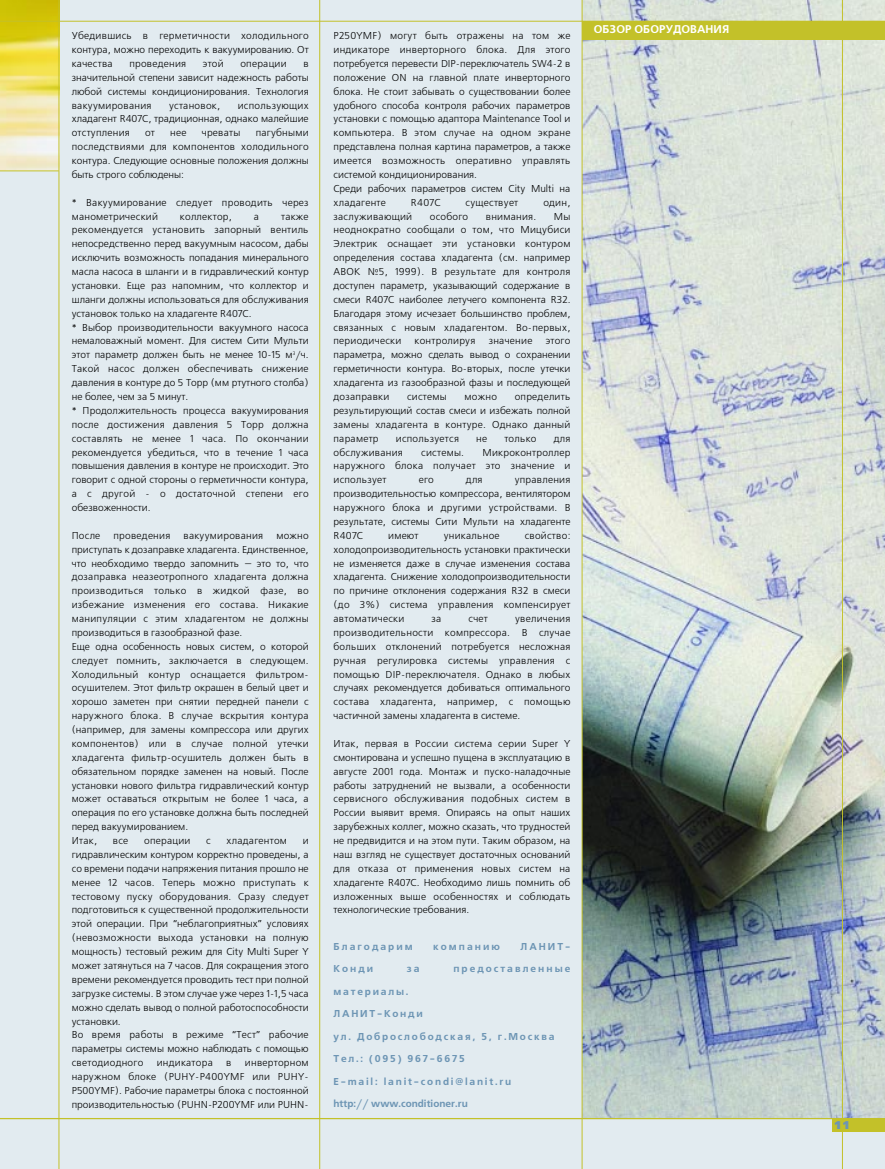
<style>
.page{position:relative;width:885px;height:1169px;background:#e2ebf0}
.page>*{position:absolute;margin:0;border:0;box-sizing:border-box;transform-origin:0 0}
.t1{font:700 11.25px "Free Set C";color:#fff}
.t2{font:11.25px "Free Set Black C";color:#6d95b4}
.t3{font:10px/13.9px "Free Set C";color:#000;text-align:justify}
.t4{font:10px/13.9px "Free Set C";letter-spacing:.025em;color:#000}
.t5{font:700 10px "Free Set C";letter-spacing:.18em;color:#6d95b4}
.t6{font:700 10px "Free Set C";letter-spacing:.2em;color:#6d95b4}
.t7{font:700 10px "Free Set C";color:#6d95b4}
</style>
<div class="page">
<img style="left:583px;top:0;width:302px;height:1118px">
<img style="left:0;top:0;width:59px;height:171px">
<div style="left:832px;top:1118px;width:53px;height:14px;background:#c3c129"></div>
<hr style="left:0;top:21px;width:885px;height:1px;background:#c3c129">
<hr style="left:0;top:1118px;width:885px;height:1px;background:#c3c129">
<hr style="left:59px;top:0;width:1px;height:1169px;background:#c3c129">
<hr style="left:319px;top:0;width:1px;height:1169px;background:#c3c129">
<div style="left:582px;top:21px;width:303px;height:19px;background:#c3c129"></div>
<hr style="left:842px;top:0;width:1px;height:1169px;background:#c3c129">
<hr style="left:582px;top:0;width:1px;height:1169px;background:#c3c129">
<hr style="left:0;top:171px;width:59px;height:1px;background:#c3c129">
<p class="t3" style="left:72px;top:30px;width:238px">Убедившись в герметичности холодильного контура, можно переходить к вакуумированию. От качества</p>
<p class="t4" style="left:129px;top:58px;width:58px">проведения</p>
<p class="t3" style="left:203px;top:58px;width:22px">этой</p>
<p class="t4" style="left:240px;top:58px;width:48px">операции</p>
<p class="t3" style="left:72px;top:58px;width:238px;text-indent:232px">в значительной степени зависит надежность работы любой системы кондиционирования. Технология вакуумирования</p>
<p class="t3" style="left:72px;top:99px;width:238px;text-indent:166px">использующих хладагент R407C, традиционная, однако малейшие отступления</p>
<p class="t4" style="left:169px;top:99px;width:53px">установок,</p>
<p class="t3" style="left:72px;top:127px;width:238px;text-indent:184px">пагубными последствиями для компонентов холодильного контура. Следующие основные положения должны быть строго соблюдены:</p>
<p class="t4" style="left:72px;top:196px;width:238px">* Вакуумирование следует проводить через манометрический</p>
<p class="t3" style="left:145px;top:127px;width:11px">от</p>
<p class="t3" style="left:170px;top:127px;width:18px">нее</p>
<p class="t4" style="left:202px;top:127px;width:40px">чреваты</p>
<p class="t3" style="left:72px;top:210px;width:238px;text-align:left;text-indent:209px">также рекомендуется установить запорный вентиль непосредственно перед вакуумным насосом, дабы исключить возможность попадания минерального масла насоса в шланги и в гидравлический контур установки. Еще раз напомним, что коллектор и шланги должны использоваться для обслуживания установок только на хладагенте R407C.<br>* Выбор производительности вакуумного насоса немаловажный момент. Для систем Сити Мульти этот параметр должен быть не менее 10-15 м<sup>3</sup>/ч.<br>Такой насос должен обеспечивать снижение давления в контуре до 5 Торр (мм ртутного столба) не более, чем за 5 минут.<br>* Продолжительность процесса вакуумирования после достижения давления 5 Торр должна составлять не менее 1 часа. По окончании рекомендуется убедиться, что в течение 1 часа повышения давления в контуре не происходит. Это говорит с одной стороны о герметичности контура, а с другой - о достаточной степени его обезвоженности.</p>
<p class="t3" style="left:72px;top:529px;width:30px">После</p>
<p class="t4" style="left:114px;top:529px;width:58px">проведения</p>
<p class="t4" style="left:183px;top:529px;width:81px">вакуумирования</p>
<p class="t4" style="left:180px;top:210px;width:54px">коллектор,</p>
<p class="t3" style="left:254px;top:210px;width:7px">а</p>
<p class="t3" style="left:72px;top:529px;width:238px;text-align:left;text-indent:205px">можно приступать к дозаправке хладагента. Единственное, что необходимо твердо запомнить — это то, что дозаправка неазеотропного хладагента должна производиться только в жидкой фазе, во избежание изменения его состава. Никакие манипуляции с этим хладагентом не должны производиться в газообразной фазе.<br>Еще одна особенность новых систем, о которой следует помнить, заключается в следующем.<br>Холодильный контур оснащается фильтром&shy;осушителем. Этот фильтр окрашен в белый цвет и хорошо заметен при снятии передней панели с наружного блока. В случае вскрытия контура (например, для замены компрессора или других компонентов) или в случае полной утечки хладагента фильтр-осушитель должен быть в обязательном порядке заменен на новый. После установки нового фильтра гидравлический контур может оставаться открытым не более 1 часа, а операция по его установке должна быть последней перед вакуумированием.<br>Итак,</p>
<p class="t3" style="left:113px;top:835px;width:17px">все</p>
<p class="t4" style="left:144px;top:835px;width:48px">операции</p>
<p class="t3" style="left:206px;top:835px;width:6px">с</p>
<p class="t4" style="left:227px;top:835px;width:62px">хладагентом</p>
<p class="t3" style="left:72px;top:835px;width:238px;text-align:left;text-indent:231px">и гидравлическим контуром корректно проведены, а со времени подачи напряжения питания прошло не менее 12 часов. Теперь можно приступать к тестовому пуску оборудования. Сразу следует подготовиться к существенной продолжительности этой операции. При “неблагоприятных” условиях (невозможности выхода установки на полную мощность) тестовый режим для City Multi Super Y может затянуться на 7 часов. Для сокращения этого времени рекомендуется проводить тест при полной загрузке системы. В этом случае уже через 1-1,5 часа можно сделать вывод о полной работоспособности установки.<br>Во время работы в режиме “Тест” рабочие параметры системы можно наблюдать с помощью светодиодного</p>
<p class="t3" style="left:72px;top:1057px;width:238px;text-indent:173px">инверторном наружном блоке (PUHY-P400YMF или PUHY-P500YMF). Рабочие параметры блока с постоянной производительностью (PUHN-P200YMF или PUHN-</p>
<p class="t4" style="left:157px;top:1057px;width:58px">индикатора</p>
<p class="t3" style="left:226px;top:1057px;width:7px">в</p>
<p class="t3" style="left:334px;top:30px;width:238px;text-align:left">P250YMF) могут быть отражены на том же индикаторе инверторного блока. Для этого потребуется перевести DIP-переключатель SW4-2 в положение ON на главной плате инверторного блока. Не стоит забывать о существовании более удобного способа контроля рабочих параметров установки с помощью адаптора Maintenance Tool и компьютера. В этом случае на одном экране представлена полная картина параметров, а также имеется возможность оперативно управлять системой кондиционирования.<br>Среди рабочих параметров систем City Multi на хладагенте</p>
<p class="t3" style="left:411px;top:196px;width:31px">R407C</p>
<p class="t4" style="left:466px;top:196px;width:54px">существует</p>
<p class="t3" style="left:543px;top:196px;width:29px">один,</p>
<p class="t4" style="left:334px;top:210px;width:80px">заслуживающий</p>
<p class="t4" style="left:430px;top:210px;width:40px">особого</p>
<p class="t4" style="left:486px;top:210px;width:52px">внимания.</p>
<p class="t3" style="left:334px;top:210px;width:238px;text-indent:220px">Мы неоднократно сообщали о том, что Мицубиси Электрик оснащает эти установки контуром определения состава хладагента (см. например АВОК №5, 1999). В результате для контроля доступен параметр, указывающий содержание в смеси R407C наиболее летучего компонента R32.<br>Благодаря этому исчезает большинство проблем, связанных с новым хладагентом. Во-первых, периодически</p>
<p class="t3" style="left:334px;top:335px;width:238px;text-indent:212px">этого параметра, можно сделать вывод о сохранении герметичности контура. Во-вторых, после утечки хладагента из газообразной фазы и последующей дозаправки</p>
<p class="t4" style="left:415px;top:335px;width:62px">контролируя</p>
<p class="t4" style="left:489px;top:335px;width:45px">значение</p>
<p class="t3" style="left:334px;top:391px;width:238px;text-indent:181px">определить результирующий состав смеси и избежать полной замены хладагента в контуре. Однако данный параметр</p>
<p class="t4" style="left:407px;top:391px;width:41px">системы</p>
<p class="t3" style="left:465px;top:391px;width:34px">можно</p>
<p class="t4" style="left:396px;top:432px;width:65px">используется</p>
<p class="t3" style="left:476px;top:432px;width:12px">не</p>
<p class="t3" style="left:504px;top:432px;width:34px">только</p>
<p class="t3" style="left:554px;top:432px;width:18px">для</p>
<p class="t4" style="left:334px;top:446px;width:71px">обслуживания</p>
<p class="t4" style="left:421px;top:446px;width:44px">системы.</p>
<p class="t3" style="left:334px;top:446px;width:238px;text-indent:149px">Микроконтроллер наружного блока получает это значение и использует</p>
<p class="t3" style="left:334px;top:474px;width:238px;text-indent:181px">управления производительностью компрессора, вентилятором наружного блока и другими устройствами. В результате, системы Сити Мульти на хладагенте R407C</p>
<p class="t3" style="left:419px;top:474px;width:17px">его</p>
<p class="t3" style="left:466px;top:474px;width:18px">для</p>
<p class="t3" style="left:334px;top:529px;width:238px;text-indent:191px">свойство: холодопроизводительность установки практически не изменяется даже в случае изменения состава хладагента. Снижение холодопроизводительности по причине отклонения содержания R32 в смеси (до 3%) система управления компенсирует автоматически</p>
<p class="t3" style="left:388px;top:529px;width:32px">имеют</p>
<p class="t4" style="left:444px;top:529px;width:57px">уникальное</p>
<p class="t3" style="left:334px;top:613px;width:238px;text-indent:182px">увеличения производительности компрессора. В случае больших отклонений потребуется несложная ручная регулировка системы управления с помощью DIP-переключателя. Однако в любых случаях рекомендуется добиваться оптимального состава хладагента, например, с помощью частичной замены хладагента в системе.</p>
<p class="t3" style="left:334px;top:737px;width:238px">Итак, первая в России система серии Super Y смонтирована и успешно пущена в эксплуатацию в августе 2001 года. Монтаж и пуско-наладочные работы затруднений не вызвали, а особенности сервисного обслуживания подобных систем в России выявит время. Опираясь на опыт наших зарубежных коллег, можно сказать, что трудностей не предвидится и на этом пути. Таким образом, на наш взгляд не существует достаточных оснований для отказа от применения новых систем на хладагенте R407C. Необходимо лишь помнить об изложенных выше особенностях и соблюдать технологические требования.</p>
<p class="t6" style="left:334px;top:943px;width:81px">Благодарим</p>
<p class="t6" style="left:433px;top:943px;width:68px">компанию</p>
<p class="t5" style="left:521px;top:943px;width:51px">ЛАНИТ-</p>
<p class="t5" style="left:334px;top:965px;width:41px">Конди</p>
<p class="t5" style="left:407px;top:965px;width:14px">за</p>
<p class="t6" style="left:453px;top:965px;width:119px">предоставленные</p>
<p class="t5" style="left:334px;top:988px;width:76px">материалы.</p>
<p class="t5" style="left:334px;top:1010px;width:91px">ЛАНИТ-Конди</p>
<p class="t5" style="left:334px;top:1033px;width:223px">ул. Доброслободская, 5, г.Москва</p>
<p class="t5" style="left:334px;top:1055px;width:133px">Тел.: (095) 967-6675</p>
<p class="t5" style="left:334px;top:1078px;width:179px">E-mail: lanit-condi@lanit.ru</p>
<p class="t7" style="left:334px;top:1100px;width:136px">http:// www.conditioner.ru</p>
<p class="t3" style="left:431px;top:613px;width:11px">за</p>
<p class="t3" style="left:469px;top:613px;width:21px">счет</p>
<p class="t1" style="left:594px;top:25px;width:137px">ОБЗОР ОБОРУДОВАНИЯ</p>
<p class="t2" style="left:834px;top:1121px;width:18px">11</p>
</div>
